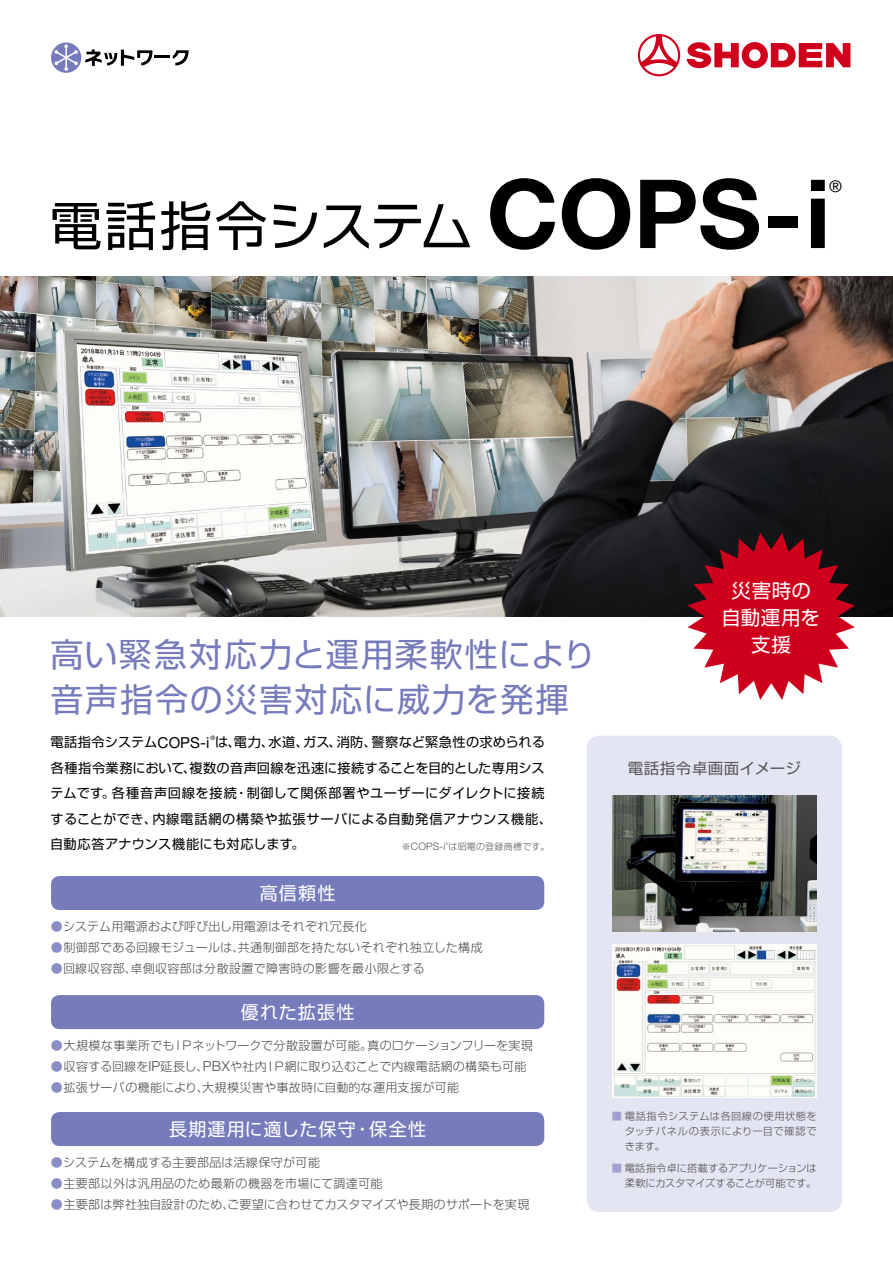
<style>
.page{position:relative;width:893px;height:1263px;background:#fff}
.page>*{position:absolute;margin:0;border:0;box-sizing:border-box;transform-origin:0 0}
.t1{font:700 95.55px "Helvetica Neue";color:#000}
.t2{font:33px "Shin Go Pr 5";letter-spacing:.055em;color:#767cbb}
.t3{font:19.5px/27px "Shin Go Pr 5";letter-spacing:.025em;color:#fff;text-align:center}
.t4{font:18px "Shin Go Pr 5";letter-spacing:.065em;color:#fff}
.t5{font:16.05px "Helvetica Neue";color:#000}
.t6{font:15px "Shin Go Pr 5";letter-spacing:.035em;color:#595757}
.t7{font:13.2px/25.5px "Shin Go Pr 5";letter-spacing:.025em;color:#000}
.t8{font:300 12px "Shin Go Pr 5";letter-spacing:.02em;color:#4c4948}
.t9{font:300 10.35px "Helvetica Neue";color:#595757}
.t10{font:300 10.2px/15px "Shin Go Pr 5";letter-spacing:.02em;color:#4c4948;text-align:justify}
.t11{font:300 10.2px/15px "Shin Go Pr 5";letter-spacing:-.01em;color:#4c4948;text-align:right}
.t12{font:300 9px "Shin Go Pr 5";letter-spacing:.03em;color:#595757}
.t13{font:6px "Helvetica Neue";color:#000}
.t14{font:300 3.45px "Helvetica Neue";color:#595757}
.s1{font-family:"Shin Go Pr 5";font-weight:400;font-size:52.5px}
.s2{font-family:"Typelabo N Std";font-weight:400;font-size:52.5px}
.s3{font-family:"Helvetica Neue";font-size:15.15px}
.s4{font-family:"Shin Go Pr 5";font-size:9px}
.s5{font-family:"UD Shin Go Pro";color:#8a8ec5}
.s6{font-family:"Helvetica Neue";font-size:13.8px}
.s7{color:#a0a1d0}
</style>
<div class="page">
<img style="left:0;top:276px;width:893px;height:341px">
<div style="left:587px;top:736px;width:255px;height:476px;background:#e4e5f3;border-radius:13px"></div>
<svg style="left:51px;top:43px;width:101px;height:30px"></svg>
<hr style="left:155px;top:55px;width:15px;height:3px;background:#000">
<svg style="left:173px;top:50px;width:16px;height:16px"></svg>
<svg style="left:688px;top:533px;width:167px;height:167px"></svg>
<div style="left:51px;top:876px;width:493px;height:34px;background:#767cbb;border-radius:9px"></div>
<div style="left:51px;top:995px;width:493px;height:34px;background:#767cbb;border-radius:9px"></div>
<div style="left:51px;top:1112px;width:493px;height:34px;background:#767cbb;border-radius:9px"></div>
<img style="left:612px;top:795px;width:204px;height:136px">
<img style="left:612px;top:944px;width:204px;height:153px">
<svg style="left:687px;top:42px;width:163px;height:26px"></svg>
<svg style="left:638px;top:34px;width:42px;height:42px"></svg>
<h1 class="t1" style="left:50px;top:155px;width:782px"><span class="s1">電話指令</span><span class="s2">システム</span> COPS-i</h1>
<h3 class="t5" style="left:829px;top:176px;width:14px">®</h3>
<h3 class="t3" style="left:722px;top:575px;width:100px">災害時の自動運用を</h3>
<h2 class="t2" style="left:50px;top:627px;width:547px">高い緊急対応力と運用柔軟性により</h2>
<h3 class="t3" style="left:751px;top:629px;width:41px">支援</h3>
<h2 class="t2" style="left:50px;top:672px;width:520px">音声指令の災害対応に威力を発揮</h2>
<p class="t7" style="left:51px;top:728px;width:496px">電話指令システム<span class="s3">COPS-i</span> は、電力、水道、ガス、消防、警察など緊急性の求められる</p>
<p class="t13" style="left:210px;top:734px;width:6px">®</p>
<p class="t7" style="left:50px;top:754px;width:503px">各種指令業務において、複数の音声回線を迅速に接続することを目的とした専用システムです。各種音声回線を接続・制御して関係部署やユーザーにダイレクトに接続することができ、内線電話網の構築や拡張サーバによる自動発信アナウンス機能、自動応答アナウンス機能にも対応します。</p>
<p class="t6" style="left:628px;top:756px;width:175px">電話指令卓画面イメージ</p>
<p class="t9" style="left:402px;top:840px;width:45px"><span class="s4">※</span>COPS-i</p>
<p class="t14" style="left:446px;top:841px;width:4px">®</p>
<p class="t12" style="left:448px;top:839px;width:103px">は昭電の登録商標です。</p>
<h3 class="t4" style="left:260px;top:878px;width:77px">高信頼性</h3>
<p class="t8" style="left:51px;top:917px;width:318px"><span class="s5">●</span>システム用電源および呼び出し用電源はそれぞれ冗長化</p>
<p class="t8" style="left:51px;top:937px;width:433px"><span class="s5">●</span>制御部である回線モジュールは、共通制御部を持たないそれぞれ独立した構成</p>
<p class="t8" style="left:51px;top:958px;width:376px"><span class="s5">●</span>回線収容部、卓側収容部は分散設置で障害時の影響を最小限とする</p>
<h3 class="t4" style="left:241px;top:997px;width:115px">優れた拡張性</h3>
<p class="t8" style="left:51px;top:1036px;width:484px"><span class="s5">●</span>大規模な事業所でもＩＰネットワークで分散設置が可能。真のロケーションフリーを実現</p>
<p class="t8" style="left:51px;top:1057px;width:477px"><span class="s5">●</span>収容する回線を<span class="s6">IP</span>延長し、<span class="s6">PBX</span>や社内ＩＰ網に取り込むことで内線電話網の構築も可能</p>
<p class="t8" style="left:51px;top:1077px;width:410px"><span class="s5">●</span>拡張サーバの機能により、大規模災害や事故時に自動的な運用支援が可能</p>
<h3 class="t4" style="left:169px;top:1114px;width:258px">長期運用に適した保守・保全性</h3>
<p class="t8" style="left:51px;top:1153px;width:271px"><span class="s5">●</span>システムを構成する主要部品は活線保守が可能</p>
<p class="t8" style="left:51px;top:1173px;width:333px"><span class="s5">●</span>主要部以外は汎用品のため最新の機器を市場にて調達可能</p>
<p class="t8" style="left:51px;top:1194px;width:480px"><span class="s5">●</span>主要部は弊社独自設計のため、ご要望に合わせてカスタマイズや長期のサポートを実現</p>
<p class="t10" style="left:625px;top:1108px;width:193px;text-indent:-13px"><span class="s7">■</span> 電話指令システムは各回線の使用状態をタッチパネルの表示により一目で確認できます。</p>
<p class="t11" style="left:612px;top:1159px;width:206px"><span class="s7">■</span> 電話指令卓に搭載するアプリケーションは柔軟にカスタマイズすることが可能です。</p>
</div>
